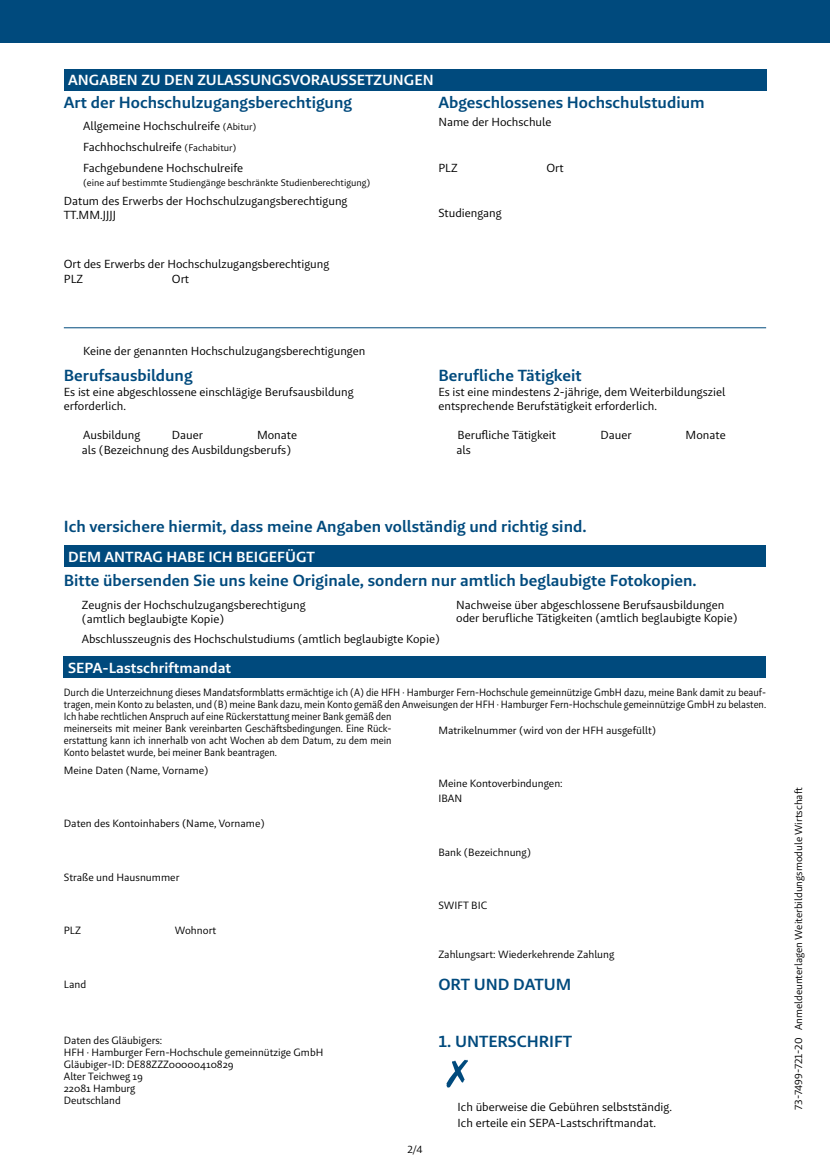
<style>
.page{position:relative;width:830px;height:1170px;background:#fff}
.page>*{position:absolute;margin:0;border:0;box-sizing:border-box;transform-origin:0 0}
.t1{font:600 16.5px "Brando Sans";color:#004a7d}
.t2{font:600 15px "Brando Sans";color:#fff}
.t3{font:12px/14.4px "Brando Sans";color:#000}
.t4{font:10.8px/12px "Brando Sans";color:#000;scale:.91 1}
.t5{font:10.8px/12px "Brando Sans";color:#000}
.t6{font:10.5px "Brando Sans";color:#000}
.t7{font:9.75px "Brando Sans";color:#000}
.s1{font-size:9.75px}
</style>
<div class="page">
<div style="left:0;top:0;width:829px;height:43px;background:#004a7d"></div>
<div style="left:64px;top:69px;width:701px;height:21px;background:#004a7d"></div>
<hr style="left:64px;top:327px;width:701px;height:1px;background:#004a7d">
<div style="left:64px;top:545px;width:701px;height:22px;background:#004a7d"></div>
<div style="left:64px;top:656px;width:701px;height:22px;background:#004a7d"></div>
<svg style="left:446px;top:1059px;width:22px;height:28px"></svg>
<p class="t2" style="left:68px;top:71px;width:367px">ANGABEN ZU DEN ZULASSUNGSVORAUSSETZUNGEN</p>
<h1 class="t1" style="left:64px;top:92px;width:289px">Art der Hochschulzugangsberechtigung</h1>
<p class="t3" style="left:83px;top:116px;width:175px;line-height:20.5px">Allgemeine Hochschulreife <span class="s1">(Abitur)<br></span>Fachhochschulreife <span class="s1">(Fachabitur)<br></span>Fachgebundene Hochschulreife</p>
<p class="t7" style="left:83px;top:177px;width:289px">(eine auf bestimmte Studiengänge beschränkte Studienberechtigung)</p>
<p class="t3" style="left:64px;top:193px;width:285px">Datum des Erwerbs der Hochschulzugangsberechtigung<br>TT.MM.JJJJ</p>
<p class="t3" style="left:64px;top:257px;width:267px">Ort des Erwerbs der Hochschulzugangsberechtigung<br>PLZ</p>
<p class="t3" style="left:172px;top:271px;width:19px">Ort</p>
<p class="t3" style="left:83px;top:343px;width:284px">Keine der genannten Hochschulzugangsberechtigungen</p>
<h1 class="t1" style="left:64px;top:365px;width:130px">Berufsausbildung</h1>
<p class="t3" style="left:64px;top:384px;width:291px">Es ist eine abgeschlossene einschlägige Berufsausbildung erforderlich.</p>
<p class="t3" style="left:83px;top:428px;width:59px">Ausbildung</p>
<p class="t3" style="left:172px;top:428px;width:33px">Dauer</p>
<p class="t3" style="left:82px;top:428px;width:216px;text-indent:175px">Monate als (Bezeichnung des Ausbildungsberufs)</p>
<h1 class="t1" style="left:438px;top:92px;width:268px">Abgeschlossenes Hochschulstudium</h1>
<p class="t3" style="left:438px;top:115px;width:114px">Name der Hochschule</p>
<p class="t3" style="left:438px;top:160px;width:21px">PLZ</p>
<p class="t3" style="left:546px;top:160px;width:19px">Ort</p>
<p class="t3" style="left:438px;top:205px;width:65px">Studiengang</p>
<h1 class="t1" style="left:438px;top:365px;width:145px">Berufliche Tätigkeit</h1>
<p class="t3" style="left:438px;top:384px;width:288px">Es ist eine mindestens 2-jährige, dem Weiterbildungsziel entsprechende Berufstätigkeit erforderlich.</p>
<p class="t3" style="left:457px;top:428px;width:100px">Berufliche Tätigkeit</p>
<p class="t3" style="left:600px;top:428px;width:33px">Dauer</p>
<p class="t3" style="left:685px;top:428px;width:42px">Monate</p>
<p class="t3" style="left:456px;top:442px;width:16px">als</p>
<h1 class="t1" style="left:64px;top:516px;width:524px">Ich versichere hiermit, dass meine Angaben vollständig und richtig sind.</h1>
<p class="t2" style="left:68px;top:547px;width:248px">DEM ANTRAG HABE ICH BEIGEFÜGT</p>
<h1 class="t1" style="left:64px;top:570px;width:634px">Bitte übersenden Sie uns keine Originale, sondern nur amtlich beglaubigte Fotokopien.</h1>
<p class="t3" style="left:82px;top:597px;width:225px">Zeugnis der Hochschulzugangsberechtigung (amtlich beglaubigte Kopie)</p>
<p class="t3" style="left:82px;top:632px;width:359px">Abschlusszeugnis des Hochschulstudiums (amtlich beglaubigte Kopie)</p>
<p class="t2" style="left:68px;top:658px;width:164px">SEPA-Lastschriftmandat</p>
<p class="t3" style="left:456px;top:597px;width:283px;line-height:13.5px">Nachweise über abgeschlossene Berufsausbildungen oder berufliche Tätigkeiten (amtlich beglaubigte Kopie)</p>
<p class="t4" style="left:64px;top:686px;width:772px">Durch die Unterzeichnung dieses Mandatsformblatts ermächtige ich (A) die HFH · Hamburger Fern-Hochschule gemeinnützige GmbH dazu, meine Bank damit zu beauf&shy;tragen, mein Konto zu belasten, und (B) meine Bank dazu, mein Konto gemäß den Anweisungen der HFH · Hamburger Fern-Hochschule gemeinnützige GmbH zu belasten.<br>Ich habe rechtlichen Anspruch auf eine Rückerstattung meiner Bank gemäß den<br>meinerseits mit meiner Bank vereinbarten Geschäftsbedingungen. Eine Rück-<br>erstattung kann ich innerhalb von acht Wochen ab dem Datum, zu dem mein<br>Konto belastet wurde, bei meiner Bank beantragen.</p>
<p class="t5" style="left:438px;top:724px;width:219px">Matrikelnummer (wird von der HFH ausgefüllt)</p>
<p class="t5" style="left:64px;top:764px;width:146px">Meine Daten (Name, Vorname)</p>
<p class="t5" style="left:64px;top:817px;width:202px">Daten des Kontoinhabers (Name, Vorname)</p>
<p class="t5" style="left:64px;top:871px;width:117px">Straße und Hausnummer</p>
<p class="t5" style="left:64px;top:924px;width:19px">PLZ</p>
<p class="t5" style="left:175px;top:924px;width:43px">Wohnort</p>
<p class="t5" style="left:64px;top:977px;width:24px">Land</p>
<p class="t5" style="left:64px;top:1034px;width:261px">Daten des Gläubigers:<br>HFH · Hamburger Fern-Hochschule gemeinnützige GmbH<br>Gläubiger-ID: DE88ZZZ00000410829<br>Alter Teichweg 19<br>22081 Hamburg<br>Deutschland</p>
<p class="t5" style="left:438px;top:776px;width:126px;line-height:15px">Meine Kontoverbindungen:<br>IBAN</p>
<p class="t5" style="left:438px;top:846px;width:94px">Bank (Bezeichnung)</p>
<p class="t5" style="left:438px;top:899px;width:50px">SWIFT BIC</p>
<p class="t5" style="left:438px;top:948px;width:177px">Zahlungsart: Wiederkehrende Zahlung</p>
<h1 class="t1" style="left:438px;top:974px;width:134px">ORT UND DATUM</h1>
<h1 class="t1" style="left:438px;top:1031px;width:135px">1. UNTERSCHRIFT</h1>
<p class="t6" style="left:407px;top:1142px;width:17px">2/4</p>
<p class="t3" style="left:457px;top:1098px;width:216px;line-height:16.2px">Ich überweise die Gebühren selbstständig.<br>Ich erteile ein SEPA-Lastschriftmandat.</p>
<p class="t6" style="left:791px;top:1109px;width:324px;rotate:-90deg">73-7499-721-20 Anmeldeunterlagen Weiterbildungsmodule Wirtschaft</p>
</div>
